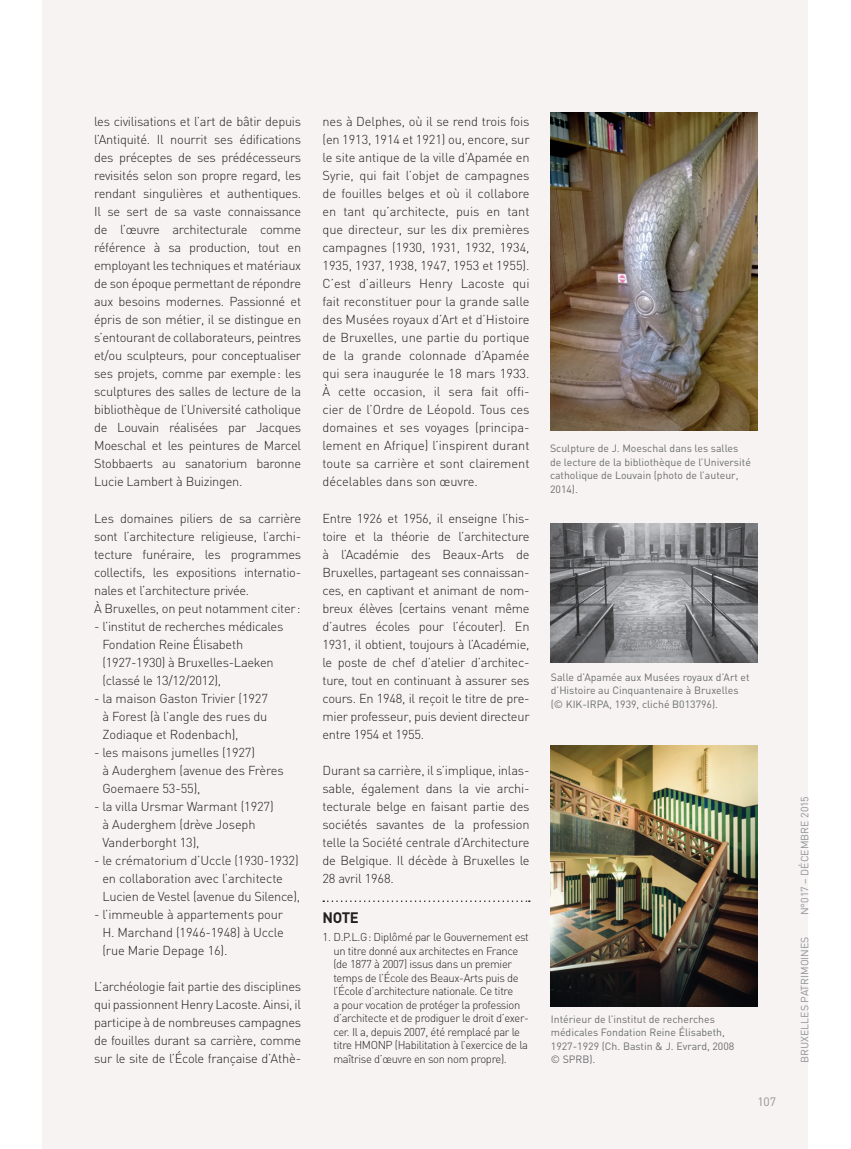
<style>
.page{position:relative;width:851px;height:1149px;background:#fff}
.page>*{position:absolute;margin:0;border:0;box-sizing:border-box;transform-origin:0 0}
.t1{font:700 15px "DIN";color:#231f20}
.t2{font:300 12.9px/18px "DIN";letter-spacing:-.02em;color:#231f20;text-align:justify}
.t3{font:12px "DIN";color:#939598}
.t4{font:300 11.4px/13.5px "DIN";letter-spacing:-.03em;color:#231f20}
.t5{font:10.5px/13.5px "DIN";color:#6c6d70}
.t6{font:10.5px "DIN";color:#939598}
</style>
<div class="page">
<div style="left:43px;top:0;width:765px;height:1148px;background:#f6f3f2"></div>
<svg style="left:323px;top:900px;width:206px;height:1px"></svg>
<img style="left:550px;top:112px;width:207px;height:319px">
<img style="left:550px;top:523px;width:207px;height:139px">
<img style="left:550px;top:745px;width:207px;height:261px">
<p class="t2" style="left:94px;top:112px;width:208px">les civilisations et l’art de bâtir depuis l’Antiquité. I l nourrit ses édifications des préceptes de ses prédécesseurs revisités selon son propre regard, les rendant singulières et authentiques.<br>I l se sert de sa vaste connaissance de l’œuvre architecturale comme référence à sa production, tout en employant les techniques et matériaux de son époque permettant de répondre aux besoins modernes. Passionné et épris de son métier, il se distingue en s’entourant de collaborateurs, peintres et/ou sculpteurs, pour conceptualiser ses projets, comme par exemple: les sculptures des salles de lecture de la bibliothèque de l’U niversité catholique de Louvain réalisées par Jacques M oeschal et les peintures de Marcel Stobbaerts au sanatorium baronne Lucie Lambert à Buizingen.</p>
<p class="t2" style="left:94px;top:508px;width:208px;text-align:left">Les domaines piliers de sa carrière sont l’architecture religieuse, l’archi&shy;tecture funéraire, les programmes collectifs, les expositions internatio&shy;nales et l’architecture privée.<br>À B ruxelles, on peut notamment citer:</p>
<p class="t2" style="left:102px;top:616px;width:182px;text-align:left;text-indent:-8px">- l’institut de recherches médicales<br>Fondation Reine Élisabeth (1927-1930) à B ruxelles-Laeken (classé le 13/12/2012),</p>
<p class="t2" style="left:102px;top:688px;width:167px;text-indent:-8px">- la maison Gaston Trivier (1927 à Forest (à l’angle des rues du Zodiaque et Rodenbach),</p>
<p class="t2" style="left:102px;top:742px;width:183px;text-align:left;text-indent:-8px">- les maisons jumelles (1927)<br>à Auderghem (avenue des Frères<br>Goemaere 53-55),</p>
<p class="t2" style="left:102px;top:796px;width:173px;text-align:left;text-indent:-8px">- la villa U rsmar Warmant (1927) à Auderghem (drève Joseph<br>Vanderborght 13),</p>
<p class="t2" style="left:102px;top:850px;width:199px;text-align:left;text-indent:-8px">- le crématorium d’Uccle (1930-1932) en collaboration avec l’architecte<br>Lucien de Vestel (avenue du Silence),</p>
<p class="t2" style="left:102px;top:904px;width:183px;text-indent:-8px">- l’immeuble à appartements pour H . Marchand (1946-1948) à Uccle (rue Marie Depage 16).</p>
<p class="t2" style="left:94px;top:976px;width:208px">L’archéologie fait partie des disciplines qui passionnent Henry Lacoste. Ainsi, il participe à de nombreuses campagnes de fouilles durant sa carrière, comme sur le site de l’École française d’Athè-</p>
<p class="t2" style="left:322px;top:112px;width:208px">nes à Delphes, où il se rend trois fois (en 1913, 1914 et 1921) ou, encore, sur le site antique de la ville d’Apamée en Syrie, qui fait l’objet de campagnes de fouilles belges et où il collabore en tant qu’architecte, puis en tant que directeur, sur les dix premières campagnes (1930, 1931, 1932, 1934, 1935, 1937, 1938, 1947, 1953 et 1955).<br>C’est d’ailleurs Henry Lacoste qui fait reconstituer pour la grande salle des M usées royaux d’Art et d’H istoire de Bruxelles, une partie du portique de la grande colonnade d’Apamée qui sera inaugurée le 18 mars 1933.<br>À cette occasion, il sera fait offi&shy;cier de l’O rdre de Léopold. Tous ces domaines et ses voyages (principa&shy;lement en Afrique) l’inspirent durant toute sa carrière et sont clairement décelables dans son œuvre.</p>
<p class="t2" style="left:322px;top:508px;width:208px">Entre 1926 et 1956, il enseigne l’his&shy;toire et la théorie de l’architecture à l’Académie des Beaux-Arts de B ruxelles, partageant ses connaissan&shy;ces, en captivant et animant de nom&shy;breux élèves (certains venant même d’autres écoles pour l’écouter). En 1931, il obtient, toujours à l’Académie, le poste de chef d’atelier d’architec&shy;ture, tout en continuant à assurer ses cours. En 1948, il reçoit le titre de pre&shy;mier professeur, puis devient directeur entre 1954 et 1955.</p>
<p class="t2" style="left:322px;top:760px;width:208px">Durant sa carrière, il s’implique, inlas&shy;sable, également dans la vie archi&shy;tecturale belge en faisant partie des sociétés savantes de la profession telle la Société centrale d’Architecture de Belgique. I l décède à Bruxelles le 28 avril 1968.</p>
<p class="t1" style="left:322px;top:907px;width:38px">NOTE</p>
<p class="t4" style="left:333px;top:930px;width:197px;text-indent:-11px">1. D.P.L.G : Diplômé par le Gouvernement est un titre donné aux architectes en France (de 1877 à 2007) issus dans un premier temps de l’École des Beaux-Arts puis de l’École d’architecture nationale. Ce titre<br>a pour vocation de protéger la profession d’architecte et de prodiguer le droit d’exer&shy;cer. I l a, depuis 2007, été remplacé par le titre HMON</p>
<p class="t4" style="left:333px;top:1038px;width:196px;text-indent:52px">P (Habilitation à l’exercice de la maîtrise d’œuvre en son nom propre).</p>
<p class="t5" style="left:550px;top:441px;width:202px">Sculpture de J. M oeschal dans les salles de lecture de la bibliothèque de l’U niversité catholique de Louvain (photo de l’auteur, 2014).</p>
<p class="t5" style="left:550px;top:669px;width:200px">Salle d’Apamée aux M usées royaux d’Art et d’H istoire au Cinquantenaire à Bruxelles (© KIK-IRPA</p>
<p class="t5" style="left:609px;top:696px;width:110px">, 1939, cliché B013796).</p>
<p class="t5" style="left:550px;top:1011px;width:185px">Intérieur de l’institut de recherches médicales Fondation Reine Élisabeth,<br>1927-1929 (Ch. Bastin &amp; J. Evrard, 2008 © SPR</p>
<p class="t5" style="left:582px;top:1052px;width:14px">B).</p>
<p class="t3" style="left:757px;top:1094px;width:20px">107</p>
<p class="t6" style="left:798px;top:1062px;width:268px;rotate:-90deg">Bruxelles Patri moi nes N°017 – décembre 2015</p>
</div>
